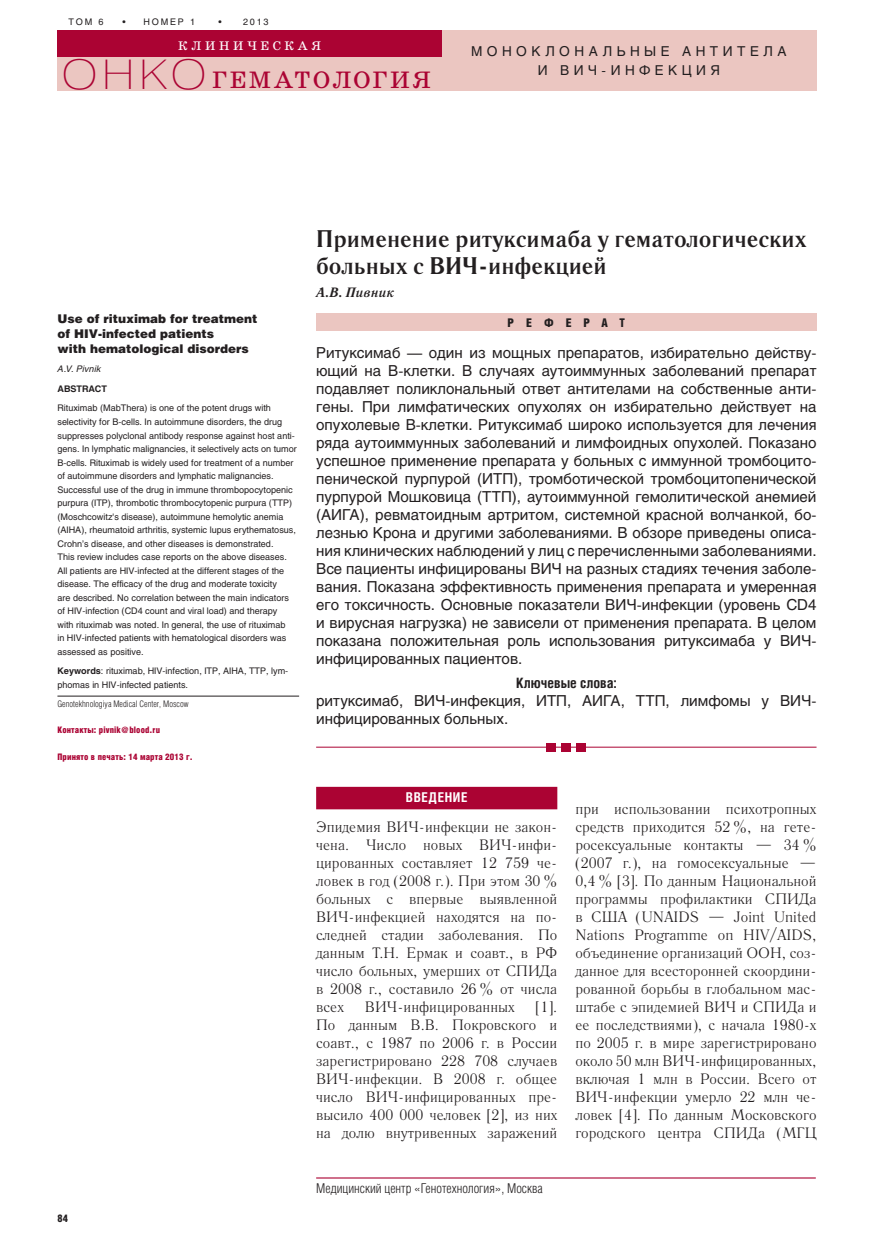
<style>
.page{position:relative;width:879px;height:1238px;background:#fff}
.page>*{position:absolute;margin:0;border:0;box-sizing:border-box;transform-origin:0 0}
.t1{font:24.15px "School";letter-spacing:.105em;color:#ab0333}
.t2{font:700 24px/27px "Literaturnaya C";color:#231f20}
.t3{font:15px/18px "Helios";color:#231f20;text-align:justify}
.t4{font:15px/18px "Literaturnaya C";color:#231f20;text-align:justify}
.t5{font:700 14.25px "Helios Cond";color:#231f20}
.t6{font:300 13.5px "Helios Cond";color:#231f20}
.t7{font:13.5px/19.5px "Helios";letter-spacing:.33em;color:#231f20;text-align:center}
.t8{font:italic 700 13.5px "Literaturnaya C";color:#231f20}
.t9{font:700 13.5px "Helios Cond";letter-spacing:.05em;color:#fff}
.t10{font:12.6px "School";letter-spacing:.285em;color:#fff}
.t11{font:900 12px/15px "Helios";color:#231f20}
.t12{font:900 12px "Helios Cond";letter-spacing:1em;color:#231f20}
.t13{font:900 10.5px "Helios Cond";color:#231f20}
.t14{font:9px/13.5px "Helios";color:#231f20}
.t15{font:900 9px "Helios Cond";letter-spacing:.01em;color:#ab0333}
.t16{font:300 9px "Helios Cond";color:#231f20}
.t17{font:italic 9px "Helios";letter-spacing:.02em;color:#231f20}
.t18{font:700 9px "Helios";color:#231f20}
.s1{font-family:"Helios Ext";font-weight:100;font-size:40.5px}
.s2{font-weight:700}
</style>
<div class="page">
<div style="left:441px;top:30px;width:375px;height:60px;background:#ebc6c1"></div>
<div style="left:57px;top:30px;width:384px;height:60px;background:#ebc6c1"></div>
<div style="left:57px;top:30px;width:384px;height:27px;background:#ab0333"></div>
<hr style="left:316px;top:746px;width:500px;height:1px;background:#ab0333">
<div style="left:546px;top:743px;width:9px;height:8px;background:#ab0333"></div>
<div style="left:561px;top:743px;width:9px;height:8px;background:#ab0333"></div>
<div style="left:576px;top:743px;width:9px;height:8px;background:#ab0333"></div>
<div style="left:316px;top:313px;width:500px;height:18px;background:#ebc6c1"></div>
<hr style="left:316px;top:1177px;width:499px;height:1px;background:#ab0333">
<div style="left:316px;top:787px;width:241px;height:22px;background:#ab0333"></div>
<hr style="left:57px;top:695px;width:242px;height:1px;background:#231f20">
<p class="t14" style="left:68px;top:16px;width:36px">ТОМ 6</p>
<p class="t14" style="left:122px;top:16px;width:74px">• НОМЕР 1</p>
<p class="t14" style="left:218px;top:16px;width:52px">• 2013</p>
<p class="t10" style="left:178px;top:38px;width:144px">КЛИНИЧЕСКАЯ</p>
<h1 class="t1" style="left:62px;top:66px;width:370px"><span class="s1">ОНКО</span> ГЕМАТОЛОГИЯ</h1>
<p class="t7" style="left:471px;top:42px;width:317px">МОНОКЛОНАЛЬНЫЕ АНТИТЕЛА<br>И ВИЧ-ИНФЕКЦИЯ</p>
<p class="t11" style="left:57px;top:312px;width:201px">Use of rituximab for treatment of HIV-infected patients<br>with hematological disorders</p>
<p class="t17" style="left:57px;top:366px;width:45px">A.V. Pivnik</p>
<p class="t18" style="left:57px;top:385px;width:51px">ABSTRACT</p>
<p class="t14" style="left:57px;top:402px;width:241px">Rituximab (MabThera) is one of the potent drugs with selectivity for B-cells. In autoimmune disorders, the drug suppresses polyclonal antibody response against host anti&shy;gens. In lymphatic malignancies, it selectively acts on tumor B-cells. Rituximab is widely used for treatment of a number of autoimmune disorders and lymphatic malignancies.<br>Successful use of the drug in immune thrombopocytopenic purpura (ITP), thrombotic thrombocytopenic purpura (TTP) (Moschcowitz's disease), autoimmune hemolytic anemia (AIHA), rheumatoid arthritis, systemic lupus erythematosus, Crohn’s disease, and other diseases is demonstrated.<br>This review includes case reports on the above diseases.<br>All patients are HIV-infected at the different stages of the disease. The efficacy of the drug and moderate toxicity<br>are described. No correlation between the main indicators of HIV-infection (CD4 count and viral load) and therapy<br>with rituximab was noted. In general, the use of rituximab<br>in HIV-infected patients with hematological disorders was assessed as positive.</p>
<p class="t14" style="left:57px;top:665px;width:232px"><span class="s2">Keywords</span>: rituximab, HIV-infection, ITP, AIHA, TTP, lym&shy;phomas in HIV-infected patients.</p>
<p class="t16" style="left:57px;top:700px;width:132px">Genotekhnologiya Medical Center, Moscow</p>
<p class="t15" style="left:57px;top:727px;width:104px">Контакты: pivnik@blood.ru</p>
<p class="t15" style="left:57px;top:753px;width:137px">Принято в печать: 14 марта 2013 г.</p>
<p class="t13" style="left:57px;top:1214px;width:12px">84</p>
<h2 class="t2" style="left:316px;top:227px;width:491px">Применение ритуксимаба у гематологических больных с ВИЧ-инфекцией</h2>
<p class="t8" style="left:316px;top:287px;width:80px">А.В. Пивник</p>
<p class="t12" style="left:507px;top:318px;width:119px">РЕФЕРАТ</p>
<p class="t3" style="left:316px;top:345px;width:501px">Ритуксимаб — один из мощных препаратов, избирательно действу&shy;ющий на В-клетки. В случаях аутоиммунных заболеваний препарат подавляет поликлональный ответ антителами на собственные анти&shy;гены. При лимфатических опухолях он избирательно действует на опухолевые В-клетки. Ритуксимаб широко используется для лечения ряда аутоиммунных заболеваний и лимфоидных опухолей. Показано успешное применение препарата у больных с иммунной тромбоцито&shy;пенической пурпурой (ИТП), тромботической тромбоцитопенической пурпурой Мошковица (ТТП), аутоиммунной гемолитической анемией (АИГА), ревматоидным артритом, системной красной волчанкой, бо&shy;лезнью Крона и другими заболеваниями. В обзоре приведены описа&shy;ния клинических наблюдений у лиц с перечисленными заболеваниями.<br>Все пациенты инфицированы ВИЧ на разных стадиях течения заболе&shy;вания. Показана эффективность применения препарата и умеренная его токсичность. Основные показатели ВИЧ-инфекции (уровень CD4 и вирусная нагрузка) не зависели от применения препарата. В целом показана положительная роль использования ритуксимаба у ВИЧ&shy;инфицированных пациентов.</p>
<p class="t5" style="left:516px;top:677px;width:102px">Ключевые слова:</p>
<p class="t3" style="left:316px;top:692px;width:501px">ритуксимаб, ВИЧ-инфекция, ИТП, АИГА, ТТП, лимфомы у ВИЧ&shy;инфицированных больных.</p>
<p class="t9" style="left:406px;top:792px;width:63px">ВВЕДЕНИЕ</p>
<p class="t4" style="left:316px;top:819px;width:242px">Эпидемия ВИЧ-инфекции не за кон - чена. Число новых ВИЧ-инфи&shy;цированных составляет 12 759 че&shy;ловек в год (2008 г.). При этом 30 % больных с впервые выявленной ВИЧ-инфекцией находятся на по&shy;следней стадии заболевания. По данным Т.Н. Ермак и соавт., в РФ число больных, умерших от СПИДа в 2008 г., составило 26 % от числа всех</p>
<p class="t4" style="left:365px;top:999px;width:151px">ВИЧ-инфицированных</p>
<p class="t4" style="left:316px;top:999px;width:242px;text-indent:219px">[1].<br>По данным В.В. Покровского и соавт., с 1987 по 2006 г. в России зарегистрировано 228 708 случаев ВИЧ-инфекции. В 2008 г. общее число ВИЧ-инфицированных пре&shy;высило 400 000 человек [2], из них на долю внутривенных заражений</p>
<p class="t6" style="left:316px;top:1183px;width:228px">Медицинский центр «Генотехнология», Москва</p>
<p class="t4" style="left:575px;top:801px;width:242px">при использовании психотропных средств приходится 52 %, на гете&shy;росексуальные контакты — 34 % (2007 г.), на гомосексуальные — 0,4 % [3]. По данным Национальной программы профилактики СПИДа в США (UNAIDS — Joint United Nations Programme on HIV/AIDS, объединение организаций ООН, соз&shy;данное для всесторонней скоордини&shy;рованной борьбы в глобальном мас&shy;штабе с эпидемией ВИЧ и СПИДа и ее последствиями), с начала 1980-х по 2005 г. в мире зарегистрировано около 50 млн ВИЧ-инфицированных, включая 1 млн в России. Всего от ВИЧ-инфекции умерло 22 млн че&shy;ловек [4]. По данным Московского городского центра СПИДа (МГЦ</p>
</div>
